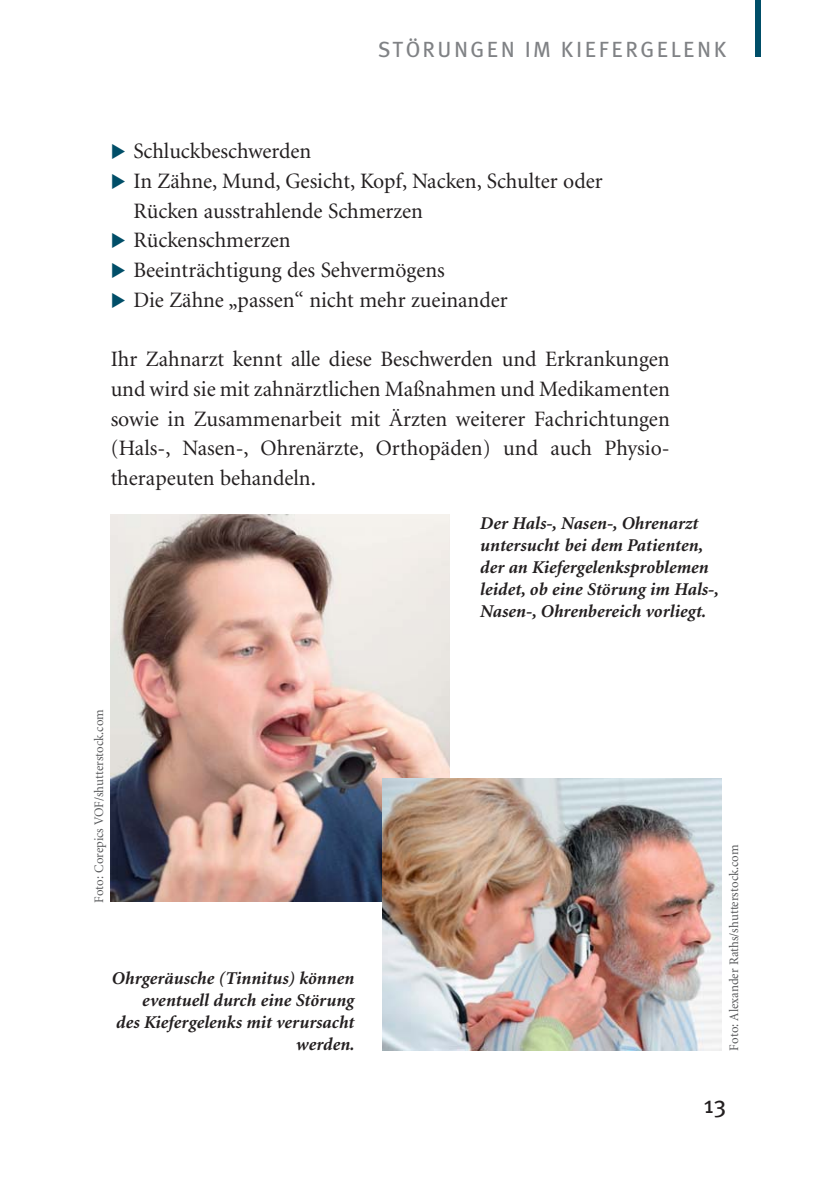
<style>
.page{position:relative;width:840px;height:1191px;background:#fff}
.page>*{position:absolute;margin:0;border:0;box-sizing:border-box;transform-origin:0 0}
.t1{font:24px "Meta Plus";color:#231f20}
.t2{font:22px/29.6px "Minion";color:#231f20}
.t3{font:22px "Meta Plus Book Caps";letter-spacing:.11em;color:#808285}
.t4{font:italic 700 18px/22px "Minion";color:#231f20;text-align:right}
.t5{font:13px "Minion";color:#58595b}
</style>
<div class="page">
<div style="left:754px;top:0;width:6px;height:57px;background:#004e68"></div>
<img style="left:111px;top:515px;width:338px;height:386px">
<img style="left:382px;top:778px;width:339px;height:272px">
<p class="t3" style="left:378px;top:42px;width:350px">STÖRUNGEN IM KIEFERGELENK</p>
<p class="t2" style="left:133px;top:138px;width:470px">Schluckbeschwerden<br>In Zähne, Mund, Gesicht, Kopf, Nacken, Schulter oder Rücken ausstrahlende Schmerzen<br>Rückenschmerzen<br>Beeinträchtigung des Sehvermögens<br>Die Zähne „passen“ nicht mehr zueinander</p>
<p class="t2" style="left:111px;top:346px;width:560px;text-align:justify">Ihr Zahnarzt kennt alle diese Beschwerden und Erkrankungen und wird sie mit zahnärztlichen Maßnahmen und Medikamenten sowie in Zusammenarbeit mit Ärzten weiterer Fachrichtungen (Hals-, Nasen-, Ohrenärzte, Orthopäden) und auch Physio&shy;therapeuten behandeln.</p>
<p class="t5" style="left:94px;top:902px;width:195px;rotate:-90deg">Foto: Corepics VOF/shutterstock.com</p>
<p class="t4" style="left:111px;top:968px;width:244px">Ohrgeräusche (Tinnitus) können eventuell durch eine Störung<br>des Kiefergelenks mit verursacht werden.</p>
<p class="t4" style="left:479px;top:513px;width:240px;text-align:left">Der Hals-, Nasen-, Ohrenarzt untersucht bei dem Patienten, der an Kiefergelenksproblemen leidet, ob eine Störung im Hals-,<br>Nasen-, Ohrenbereich vorliegt.</p>
<p class="t5" style="left:728px;top:1050px;width:207px;rotate:-90deg">Foto: Alexander Raths/shutterstock.com</p>
<p class="t1" style="left:703px;top:1091px;width:24px">13</p>
</div>
